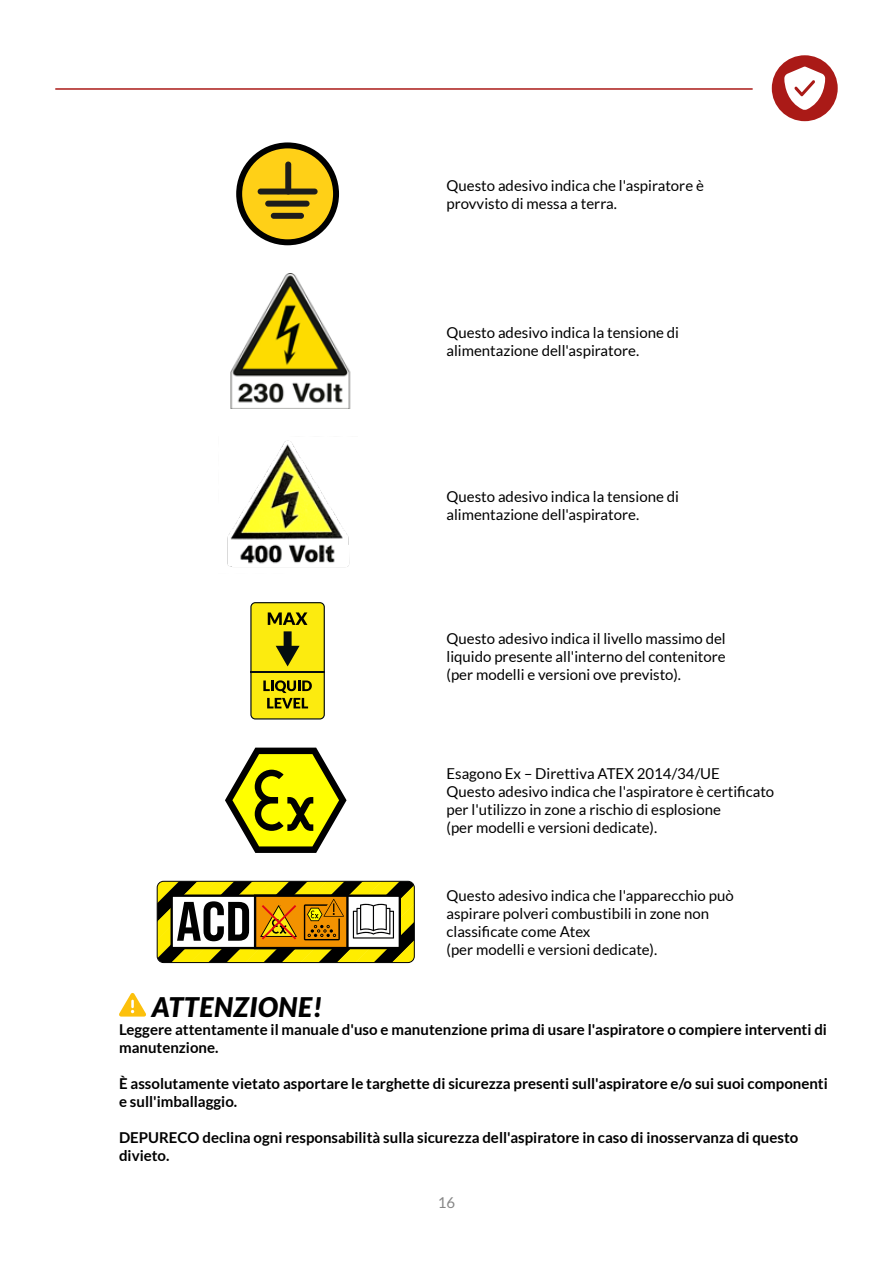
<style>
.page{position:relative;width:893px;height:1263px;background:#fff}
.page>*{position:absolute;margin:0;border:0;box-sizing:border-box;transform-origin:0 0}
.t1{font:italic 900 27px "Lato";letter-spacing:.025em;color:#000}
.t2{font:15px/18px "Lato";color:#000}
.t3{font:700 15px/18px "Lato";color:#000}
.t4{font:15px "Lato";color:#868686}
</style>
<div class="page">
<svg style="left:119px;top:993px;width:27px;height:23px"></svg>
<hr style="left:55px;top:88px;width:698px;height:2px;background:#aa1a17">
<div style="left:772px;top:55px;width:66px;height:66px;background:#aa1a17;border-radius:50%"></div>
<svg style="left:784px;top:67px;width:41px;height:43px"></svg>
<svg style="left:157px;top:881px;width:256px;height:80px"></svg>
<div style="left:157px;top:881px;width:258px;height:82px;border:1px solid #000;border-radius:6px"></div>
<img style="left:230px;top:274px;width:121px;height:134px">
<img style="left:227px;top:440px;width:123px;height:128px">
<svg style="left:250px;top:602px;width:75px;height:117px;background:#ccbf0f"></svg>
<svg style="left:225px;top:748px;width:122px;height:105px"></svg>
<svg style="left:236px;top:142px;width:103px;height:103px"></svg>
<div style="left:285px;top:162px;width:6px;height:32px;background:#1d1d1b;border-radius:3px"></div>
<div style="left:258px;top:189px;width:60px;height:5px;background:#1d1d1b;border-radius:3px"></div>
<div style="left:265px;top:201px;width:45px;height:6px;background:#1d1d1b;border-radius:3px"></div>
<div style="left:271px;top:213px;width:33px;height:6px;background:#1d1d1b;border-radius:3px"></div>
<p class="t2" style="left:446px;top:176px;width:259px">Questo adesivo indica che l'aspiratore è provvisto di messa a terra.</p>
<p class="t2" style="left:446px;top:323px;width:234px">Questo adesivo indica la tensione di alimentazione dell'aspiratore.</p>
<p class="t2" style="left:446px;top:488px;width:234px">Questo adesivo indica la tensione di alimentazione dell'aspiratore.</p>
<p class="t2" style="left:446px;top:629px;width:281px;text-align:justify">Questo adesivo indica il livello massimo del liquido presente all'interno del contenitore (per modelli e versioni ove previsto).</p>
<p class="t2" style="left:446px;top:765px;width:329px">Esagono Ex – Direttiva ATEX 2014/34/UE<br>Questo adesivo indica che l'aspiratore è certificato per l'utilizzo in zone a rischio di esplosione<br>(per modelli e versioni dedicate).</p>
<p class="t2" style="left:446px;top:886px;width:289px">Questo adesivo indica che l'apparecchio può aspirare polveri combustibili in zone non classificate come Atex<br>(per modelli e versioni dedicate).</p>
<h1 class="t1" style="left:152px;top:991px;width:172px">ATTENZIONE!</h1>
<p class="t3" style="left:119px;top:1020px;width:709px">Leggere attentamente il manuale d'uso e manutenzione prima di usare l'aspiratore o compiere interventi di manutenzione.</p>
<p class="t3" style="left:119px;top:1074px;width:710px">È assolutamente vietato asportare le targhette di sicurezza presenti sull'aspiratore e/o sui suoi componenti e sull'imballaggio.</p>
<p class="t3" style="left:119px;top:1128px;width:681px">DEPURECO declina ogni responsabilità sulla sicurezza dell'aspiratore in caso di inosservanza di questo divieto.</p>
<p class="t4" style="left:438px;top:1194px;width:19px">16</p>
</div>
